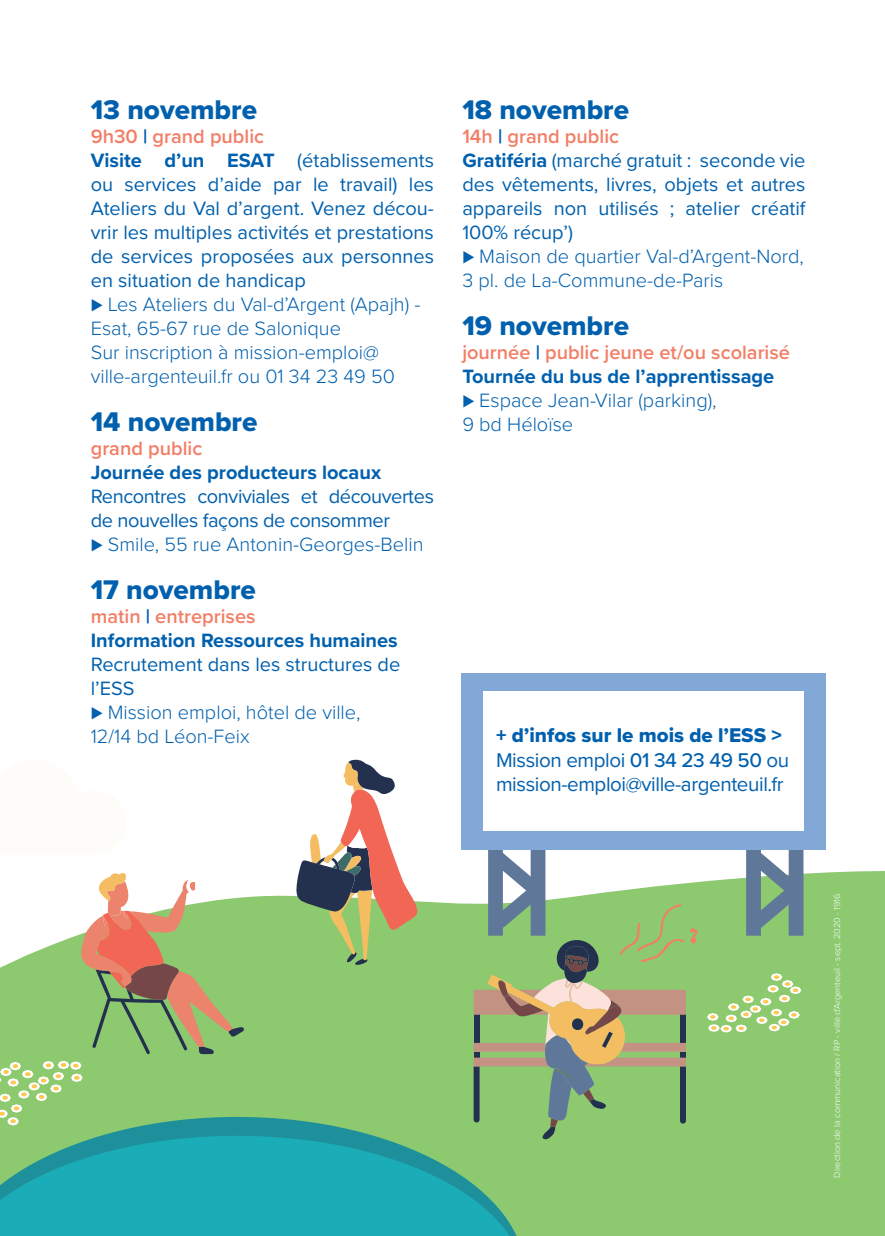
<style>
.page{position:relative;width:885px;height:1236px;background:#fff}
.page>*{position:absolute;margin:0;border:0;box-sizing:border-box;transform-origin:0 0}
.t1{font:28px "Proxima Nova Extrabld";color:#0160ae}
.t2{font:20.6px/24.8px "Proxima Nova";letter-spacing:-.02em;color:#0160ae}
.t3{font:20.6px "Proxima Nova Extrabld";color:#0160ae}
.t4{font:20px/24px "Proxima Nova";color:#0160ae}
.t5{font:300 20px/24px "Proxima Nova";color:#0160ae}
.t6{font:600 20px/24px "Proxima Nova";color:#f37e66}
.t7{font:700 20px/24px "Proxima Nova";color:#0160ae}
.t8{font:20px/24px "Proxima Nova";letter-spacing:-.02em;color:#0160ae}
.t9{font:300 9.2px "Proxima Nova";color:#fff}
.s1{font-weight:600;color:#f37e66}
.s2{font-weight:700}
.s3{font-weight:700;color:#0160ae}
.s4{font-weight:500}
</style>
<div class="page">
<svg style="left:0;top:862px;width:884px;height:374px;background:#96ce7c"></svg>
<svg style="left:81px;top:871px;width:163px;height:184px"></svg>
<svg style="left:707px;top:973px;width:94px;height:59px;background:#a5d285"></svg>
<svg style="left:0;top:1061px;width:82px;height:56px;background:#a8d288"></svg>
<svg style="left:746px;top:850px;width:57px;height:86px;background:#769499"></svg>
<div style="left:461px;top:673px;width:364px;height:177px;background:#82a8d8"></div>
<div style="left:483px;top:692px;width:321px;height:139px;background:#fff"></div>
<svg style="left:0;top:1117px;width:473px;height:19px;background:#61b281"></svg>
<svg style="left:0;top:1136px;width:525px;height:100px;background:#2baea9"></svg>
<svg style="left:473px;top:850px;width:224px;height:290px;background:#9db985"></svg>
<svg style="left:295px;top:759px;width:123px;height:206px"></svg>
<h1 class="t1" style="left:91px;top:88px;width:168px">13 novembre</h1>
<p class="t4" style="left:91px;top:123px;width:345px"><span class="s1">9h30</span> <span class="s2">|</span> <span class="s1">grand public<br></span><span class="s2">Visite d’un ESAT</span> (établissements ou services d’aide par le travail) les Ateliers du Val d’argent. Venez décou&shy;vrir les multiples activités et prestations de services proposées aux personnes en situation de handicap</p>
<p class="t5" style="left:91px;top:291px;width:331px">⊲ Les Ateliers du Val-d’Argent (Apajh) - Esat, 65-67 rue de Salonique<br>Sur inscription à mission-emploi@ ville-argenteuil.fr ou 01 34 23 49 50</p>
<h1 class="t1" style="left:91px;top:400px;width:168px">14 novembre</h1>
<p class="t6" style="left:91px;top:435px;width:113px">grand public</p>
<p class="t7" style="left:91px;top:460px;width:292px">Journée des producteurs locaux</p>
<p class="t8" style="left:91px;top:483px;width:344px">Rencontres conviviales et découvertes de nouvelles façons de consommer</p>
<p class="t5" style="left:91px;top:531px;width:334px">⊲ Smile, 55 rue Antonin-Georges-Belin</p>
<h1 class="t1" style="left:91px;top:568px;width:167px">17 novembre</h1>
<p class="t7" style="left:91px;top:604px;width:308px"><span class="s1">matin</span> | <span class="s1">entreprises<br></span>Information Ressources humaines</p>
<p class="t4" style="left:91px;top:651px;width:311px">Recrutement dans les structures de l’ESS</p>
<p class="t5" style="left:91px;top:699px;width:271px">⊲ Mission emploi, hôtel de ville,<br>12/14 bd Léon-Feix</p>
<h1 class="t1" style="left:462px;top:88px;width:168px">18 novembre</h1>
<p class="t4" style="left:462px;top:123px;width:345px"><span class="s1">14h</span> <span class="s2">|</span> <span class="s1">grand public<br></span><span class="s2">Gratiféria</span> (marché gratuit : seconde vie des vêtements, livres, objets et autres appareils non utilisés ; atelier créatif<br>100% récup’)</p>
<p class="t5" style="left:462px;top:243px;width:343px">⊲ Maison de quartier Val-d’Argent-Nord,<br>3 pl. de La-Commune-de-Paris</p>
<h1 class="t1" style="left:462px;top:304px;width:168px">19 novembre</h1>
<p class="t6" style="left:462px;top:339px;width:329px">journée <span class="s3">|</span> public jeune et/ou scolarisé<br><span class="s3">Tournée du bus de l’apprentissage</span></p>
<p class="t5" style="left:462px;top:387px;width:256px">⊲ Espace Jean-Vilar (parking),<br>9 bd Héloïse</p>
<p class="t3" style="left:496px;top:720px;width:287px">+ d’infos sur le mois de l’ESS &gt;</p>
<p class="t2" style="left:496px;top:746px;width:295px">Mission emploi <span class="s4">01 34 23 49 50</span> ou mission-emploi@ville-argenteuil.fr</p>
<p class="t9" style="left:830px;top:1178px;width:286px;rotate:-90deg">Direction de la communication / RP - ville d'Argenteuil - sept. 2020 - 1916</p>
</div>
